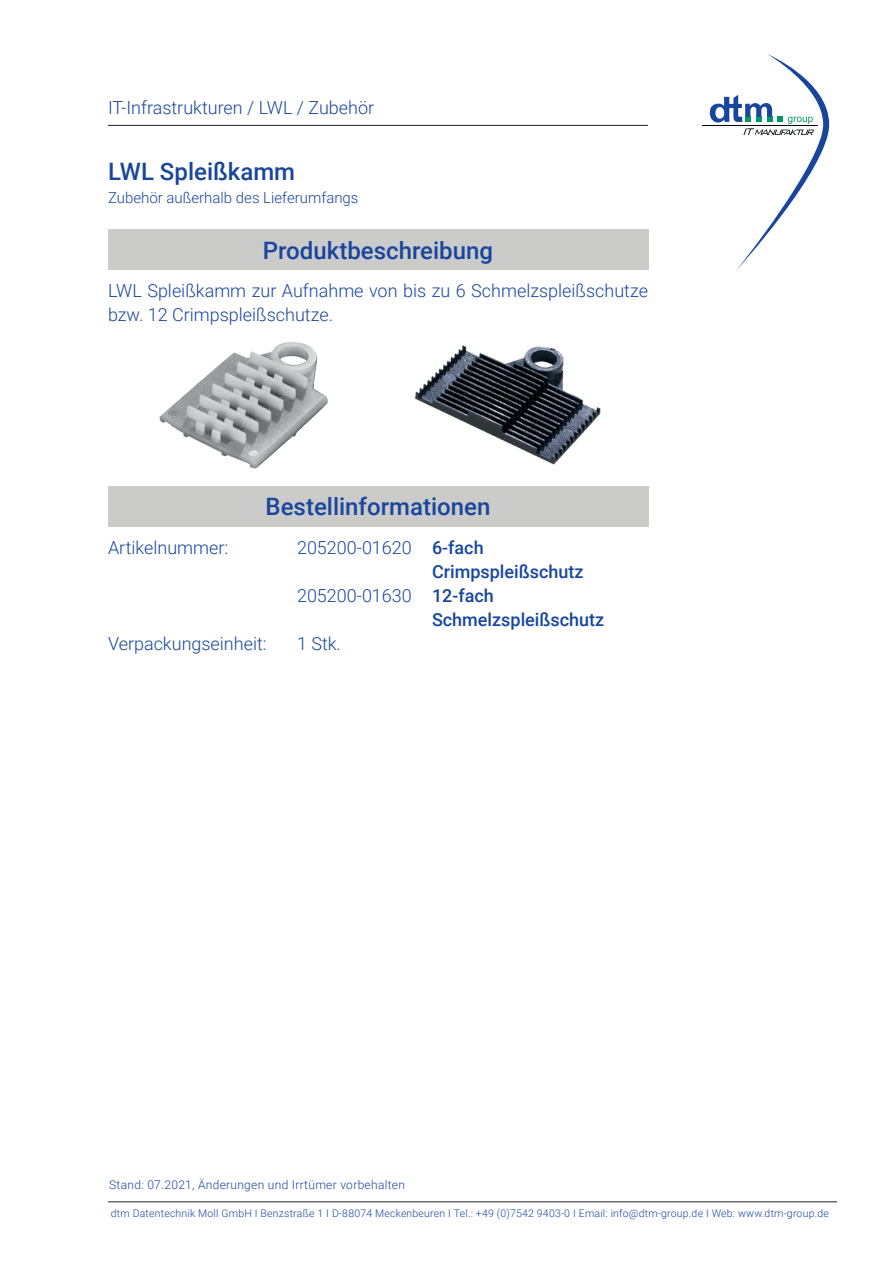
<style>
.page{position:relative;width:893px;height:1263px;background:#fff}
.page>*{position:absolute;margin:0;border:0;box-sizing:border-box;transform-origin:0 0}
.t1{font:500 24px "Roboto";color:#18469d}
.t2{font:300 18px/24px "Roboto";color:#18469d}
.t3{font:500 18px/24px "Roboto";color:#18469d}
.t4{font:300 15px "Roboto";color:#18469d}
.t5{font:300 12px "Roboto";letter-spacing:.025em;color:#18469d}
.t6{font:300 10.5px "Roboto";letter-spacing:.02em;color:#18469d}
</style>
<div class="page">
<hr style="left:702px;top:125px;width:115px;height:1px;background:#020002">
<svg style="left:710px;top:54px;width:119px;height:216px"></svg>
<hr style="left:108px;top:125px;width:540px;height:1px;background:#231f20">
<hr style="left:108px;top:1201px;width:729px;height:1px;background:#231f20">
<div style="left:108px;top:230px;width:540px;height:40px;background:#cbcbca"></div>
<img style="left:159px;top:341px;width:442px;height:128px">
<div style="left:108px;top:486px;width:540px;height:40px;background:#cbcbca"></div>
<p class="t2" style="left:108px;top:95px;width:268px">IT-Infrastrukturen / LWL / Zubehör</p>
<h1 class="t1" style="left:108px;top:155px;width:189px">LWL Spleißkamm</h1>
<p class="t4" style="left:108px;top:187px;width:252px">Zubehör außerhalb des Lieferumfangs</p>
<h1 class="t1" style="left:263px;top:233px;width:232px">Produktbeschreibung</h1>
<p class="t2" style="left:108px;top:278px;width:541px">LWL Spleißkamm zur Aufnahme von bis zu 6 Schmelzspleißschutze bzw. 12 Crimpspleißschutze.</p>
<h1 class="t1" style="left:266px;top:490px;width:226px">Bestellinformationen</h1>
<p class="t3" style="left:432px;top:534px;width:174px">6-fach<br>Crimpspleißschutz<br>12-fach<br>Schmelzspleißschutz</p>
<p class="t2" style="left:108px;top:534px;width:122px">Artikelnummer:</p>
<p class="t2" style="left:297px;top:534px;width:116px">205200-01620</p>
<p class="t2" style="left:297px;top:582px;width:116px">205200-01630</p>
<p class="t2" style="left:297px;top:630px;width:45px">1 Stk.</p>
<p class="t2" style="left:108px;top:630px;width:160px">Verpackungseinheit:</p>
<p class="t5" style="left:109px;top:1176px;width:297px">Stand: 07.2021, Änderungen und Irrtümer vorbehalten</p>
<p class="t6" style="left:111px;top:1206px;width:720px">dtm Datentechnik Moll GmbH I Benzstraße 1 I D-88074 Meckenbeuren I Tel.: +49 (0)7542 9403-0 I Email: info@dtm-group.de I Web: www.dtm-group.de</p>
</div>
